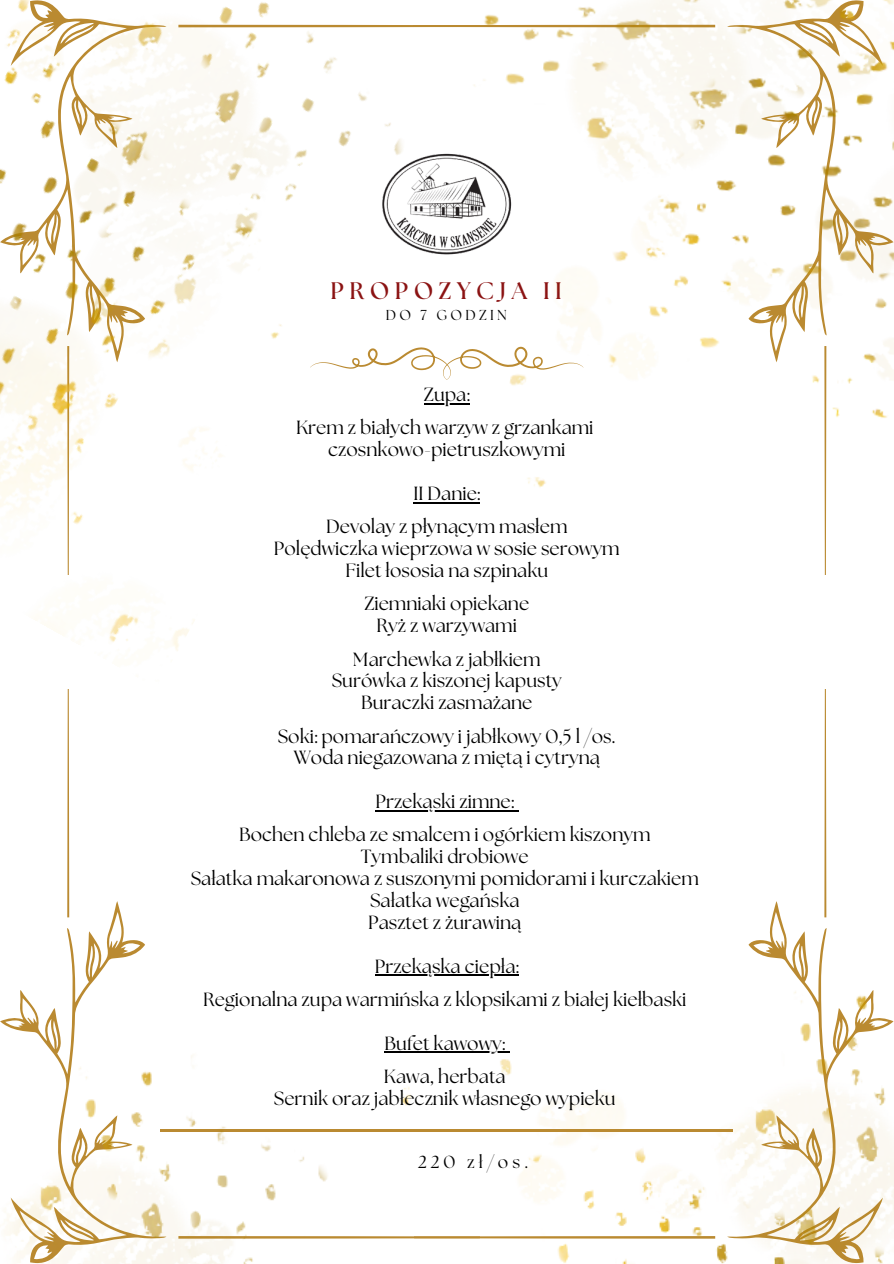
<style>
.page{position:relative;width:894px;height:1264px;background:#fff}
.page>*{position:absolute;margin:0;border:0;box-sizing:border-box;transform-origin:0 0}
.t1{font:700 23.85px "The Seasons";letter-spacing:.23em;color:#8b1313}
.t2{font:19.05px/21.9px "The Seasons";color:#000;text-align:center}
.t3{font:17.4px "The Seasons";letter-spacing:.23em;color:#000}
.t4{font:14.4px "The Seasons";letter-spacing:.23em;color:#000}
</style>
<div class="page">
<svg style="left:748px;top:901px;width:79px;height:75px"></svg>
<svg style="left:748px;top:689px;width:78px;height:228px"></svg>
<svg style="left:0;top:917px;width:145px;height:135px"></svg>
<svg style="left:67px;top:689px;width:55px;height:228px"></svg>
<img style="left:375px;top:976px;width:518px;height:287px">
<hr style="left:375px;top:810px;width:139px;height:1px;background:#000">
<hr style="left:375px;top:974px;width:143px;height:2px;background:#000">
<hr style="left:384px;top:1051px;width:121px;height:2px;background:#000">
<hr style="left:160px;top:1128px;width:572px;height:3px;background:#ba8a31">
<img style="left:4px;top:1052px;width:371px;height:211px">
<img style="left:0;top:0;width:414px;height:651px">
<img style="left:414px;top:0;width:479px;height:574px">
<h2 class="t1" style="left:330px;top:280px;width:233px">PROPOZYCJA II</h2>
<h2 class="t4" style="left:385px;top:308px;width:123px">DO 7 GODZIN</h2>
<p class="t2" style="left:424px;top:385px;width:47px">Zupa:</p>
<p class="t2" style="left:296px;top:418px;width:299px">Krem z białych warzyw z grzankami czosnkowo-pietruszkowymi</p>
<p class="t2" style="left:413px;top:483px;width:68px">II Danie:</p>
<p class="t2" style="left:274px;top:517px;width:347px">Devolay z płynącym masłem<br>Polędwiczka wieprzowa w sosie serowym<br>Filet łososia na szpinaku</p>
<p class="t2" style="left:364px;top:594px;width:166px">Ziemniaki opiekane<br>Ryż z warzywami</p>
<h1 class="t2" style="left:331px;top:649px;width:231px">Marchewka z jabłkiem<br>Surówka z kiszonej kapusty<br>Buraczki zasmażane</h1>
<p class="t2" style="left:278px;top:726px;width:339px">Soki: pomarańczowy i jabłkowy 0,5 l /os.<br>Woda niegazowana z miętą i cytryną</p>
<p class="t2" style="left:375px;top:791px;width:140px">Przekąski zimne:</p>
<h2 class="t2" style="left:191px;top:825px;width:509px">Bochen chleba ze smalcem i ogórkiem kiszonym<br>Tymbaliki drobiowe<br>Sałatka makaronowa z suszonymi pomidorami i kurczakiem<br>Sałatka wegańska<br>Pasztet z żurawiną</h2>
<h2 class="t2" style="left:375px;top:956px;width:145px">Przekąska ciepła:</h2>
<h2 class="t2" style="left:203px;top:989px;width:485px">Regionalna zupa warmińska z klopsikami z białej kiełbaski</h2>
<h2 class="t2" style="left:384px;top:1033px;width:122px">Bufet kawowy:</h2>
<h2 class="t2" style="left:274px;top:1066px;width:343px">Kawa, herbata<br>Sernik oraz jabłecznik własnego wypieku</h2>
<h2 class="t3" style="left:418px;top:1153px;width:111px">220 zł/os.</h2>
</div>
